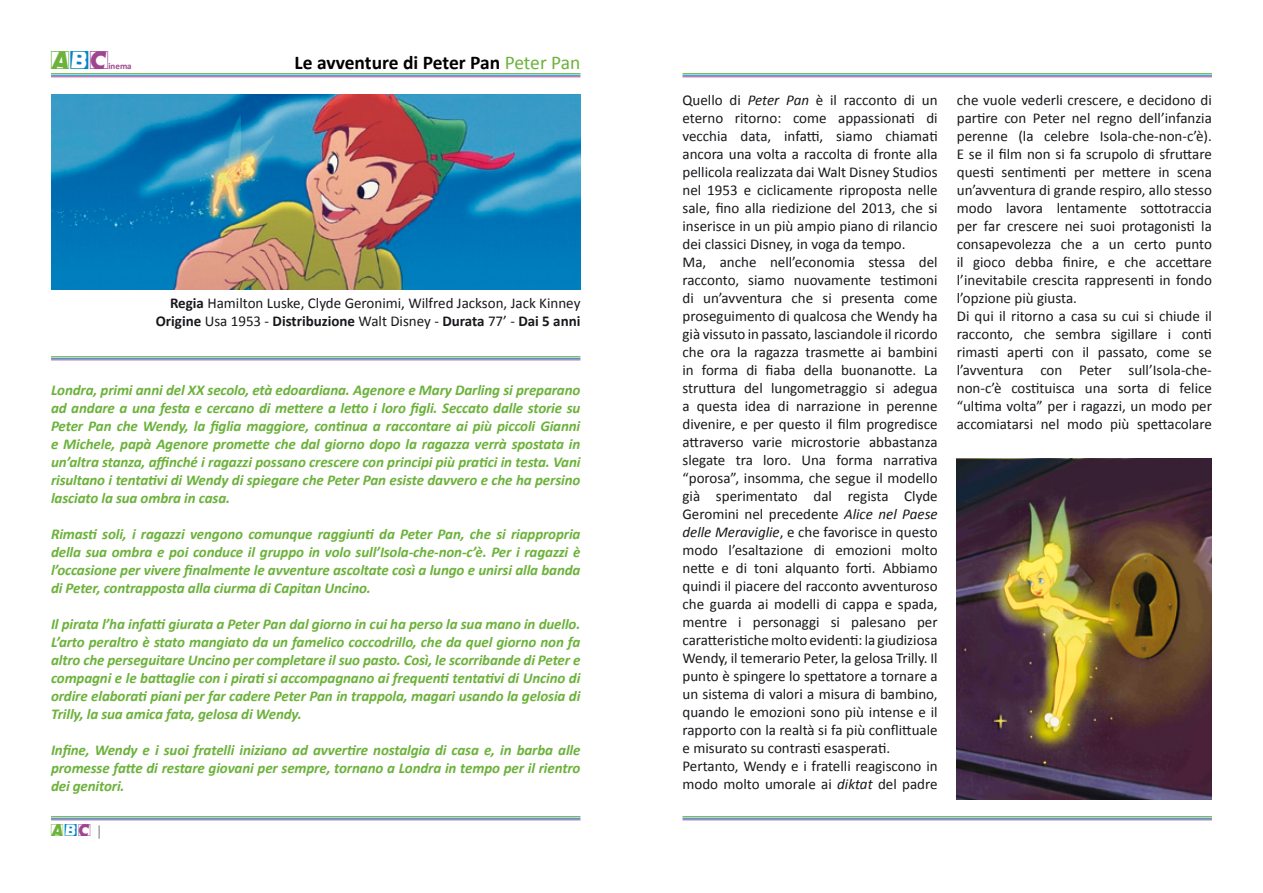
<style>
.page{position:relative;width:1263px;height:893px;background:#fff}
.page>*{position:absolute;margin:0;border:0;box-sizing:border-box;transform-origin:0 0}
.t1{font:22.5px "Comet Positive";color:#6cb23b}
.t2{font:700 19.5px "Calibri";letter-spacing:-.005em;color:#000}
.t3{font:15px/18px "Calibri";color:#1a171c}
.t4{font:italic 700 15px/18px "Calibri";letter-spacing:-.01em;color:#6cb23b;text-align:justify}
.t5{font:15px "Comet Positive";color:#6cb23b}
.t6{font:700 9px "Calibri";color:#9f4691}
.s1{font-family:"Comet Negative";color:#0084ca}
.s2{color:#9f4691}
.s3{font-weight:400;color:#6cb23b}
.s4{font-weight:700}
.s5{font-family:"Calibri";color:#87888a}
.s6{font-style:italic}
</style>
<div class="page">
<hr style="left:51px;top:73px;width:529px;height:1px;background:#6cb23b">
<hr style="left:51px;top:75px;width:529px;height:1px;background:#0084ca">
<hr style="left:51px;top:77px;width:529px;height:1px;background:#9f4691">
<hr style="left:51px;top:356px;width:529px;height:1px;background:#6cb23b">
<hr style="left:51px;top:358px;width:529px;height:1px;background:#0084ca">
<hr style="left:51px;top:360px;width:529px;height:1px;background:#9f4691">
<hr style="left:51px;top:816px;width:529px;height:1px;background:#6cb23b">
<hr style="left:51px;top:818px;width:529px;height:1px;background:#0084ca">
<hr style="left:51px;top:819px;width:529px;height:1px;background:#9f4691">
<hr style="left:682px;top:816px;width:530px;height:1px;background:#6cb23b">
<hr style="left:682px;top:818px;width:530px;height:1px;background:#0084ca">
<hr style="left:682px;top:819px;width:530px;height:1px;background:#9f4691">
<hr style="left:682px;top:73px;width:530px;height:1px;background:#6cb23b">
<hr style="left:682px;top:75px;width:530px;height:1px;background:#0084ca">
<hr style="left:682px;top:77px;width:530px;height:1px;background:#9f4691">
<img style="left:957px;top:459px;width:255px;height:341px">
<img style="left:51px;top:94px;width:529px;height:195px">
<h1 class="t1" style="left:51px;top:51px;width:61px">A<span class="s1">b</span><span class="s2">C</span></h1>
<p class="t6" style="left:108px;top:60px;width:25px">inema</p>
<h2 class="t2" style="left:295px;top:50px;width:287px">Le avventure di Peter Pan <span class="s3">Peter Pan</span></h2>
<p class="t3" style="left:156px;top:294px;width:426px;text-align:right"><span class="s4">Regia</span> Hamilton Luske, Clyde Geronimi, Wilfred Jackson, Jack Kinney<br><span class="s4">Origine</span> Usa 1953 - <span class="s4">Distribuzione</span> Walt Disney - <span class="s4">Durata</span> 77’ - <span class="s4">Dai 5 anni</span></p>
<p class="t4" style="left:51px;top:381px;width:531px">Londra, primi anni del XX secolo, età edoardiana. Agenore e Mary Darling si preparano ad andare a una festa e cercano di mettere a letto i loro figli. Seccato dalle storie su Peter Pan che Wendy, la figlia maggiore, continua a raccontare ai più piccoli Gianni e Michele, papà Agenore promette che dal giorno dopo la ragazza verrà spostata in un’altra stanza, affinché i ragazzi possano crescere con principi più pratici in testa. Vani risultano i tentativi di Wendy di spiegare che Peter Pan esiste davvero e che ha persino lasciato la sua ombra in casa.</p>
<p class="t4" style="left:51px;top:525px;width:531px">Rimasti soli, i ragazzi vengono comunque raggiunti da Peter Pan, che si riappropria della sua ombra e poi conduce il gruppo in volo sull’Isola-che-non-c’è. Per i ragazzi è l’occasione per vivere finalmente le avventure ascoltate così a lungo e unirsi alla banda di Peter, contrapposta alla ciurma di Capitan Uncino.</p>
<p class="t4" style="left:51px;top:615px;width:531px">Il pirata l’ha infatti giurata a Peter Pan dal giorno in cui ha perso la sua mano in duello.<br>L’arto peraltro è stato mangiato da un famelico coccodrillo, che da quel giorno non fa altro che perseguitare Uncino per completare il suo pasto. Così, le scorribande di Peter e compagni e le battaglie con i pirati si accompagnano ai frequenti tentativi di Uncino di ordire elaborati piani per far cadere Peter Pan in trappola, magari usando la gelosia di Trilly, la sua amica fata, gelosa di Wendy.</p>
<p class="t4" style="left:51px;top:741px;width:531px">Infine, Wendy e i suoi fratelli iniziano ad avvertire nostalgia di casa e, in barba alle promesse fatte di restare giovani per sempre, tornano a Londra in tempo per il rientro dei genitori.</p>
<p class="t5" style="left:51px;top:824px;width:53px">A<span class="s1">b</span><span class="s2">C</span> <span class="s5">|</span></p>
<p class="t3" style="left:682px;top:91px;width:257px">Quello di <span class="s6">Peter Pan</span> è il racconto di un eterno ritorno: come appassionati di vecchia data, infatti, siamo chiamati ancora una volta a raccolta di fronte alla pellicola realizzata dai Walt Disney Studios nel 1953 e ciclicamente riproposta nelle sale, fino alla riedizione del 2013, che si inserisce in un più ampio piano di rilancio dei classici Disney, in voga da tempo.<br>Ma, anche nell’economia stessa del racconto, siamo nuovamente testimoni di un’avventura che si presenta come proseguimento di qualcosa che Wendy ha già vissuto in passato, lasciandole il ricordo che ora la ragazza trasmette ai bambini in forma di fiaba della buonanotte. La struttura del lungometraggio si adegua a questa idea di narrazione in perenne divenire, e per questo il film progredisce attraverso varie microstorie abbastanza slegate tra loro. Una forma narrativa “porosa”, insomma, che segue il modello già sperimentato dal regista Clyde Geromini nel precedente <span class="s6">Alice nel Paese delle Meraviglie</span>, e che favorisce in questo modo l’esaltazione di emozioni molto nette e di toni alquanto forti. Abbiamo quindi il piacere del racconto avventuroso che guarda ai modelli di cappa e spada, mentre i personaggi si palesano per caratteristiche molto evidenti: la giudiziosa Wendy, il temerario Peter, la gelosa Trilly. Il punto è spingere lo spettatore a tornare a un sistema di valori a misura di bambino, quando le emozioni sono più intense e il rapporto con la realtà si fa più conflittuale e misurato su contrasti esasperati.<br>Pertanto, Wendy e i fratelli reagiscono in modo molto umorale ai <span class="s6">diktat</span> del padre</p>
<p class="t3" style="left:957px;top:91px;width:257px">che vuole vederli crescere, e decidono di partire con Peter nel regno dell’infanzia perenne (la celebre Isola-che-non-c’è).<br>E se il film non si fa scrupolo di sfruttare questi sentimenti per mettere in scena un’avventura di grande respiro, allo stesso modo lavora lentamente sottotraccia per far crescere nei suoi protagonisti la consapevolezza che a un certo punto il gioco debba finire, e che accettare l’inevitabile crescita rappresenti in fondo l’opzione più giusta.<br>Di qui il ritorno a casa su cui si chiude il racconto, che sembra sigillare i conti rimasti aperti con il passato, come se l’avventura con Peter sull’Isola-che&shy;non-c’è costituisca una sorta di felice “ultima volta” per i ragazzi, un modo per accomiatarsi nel modo più spettacolare</p>
</div>
